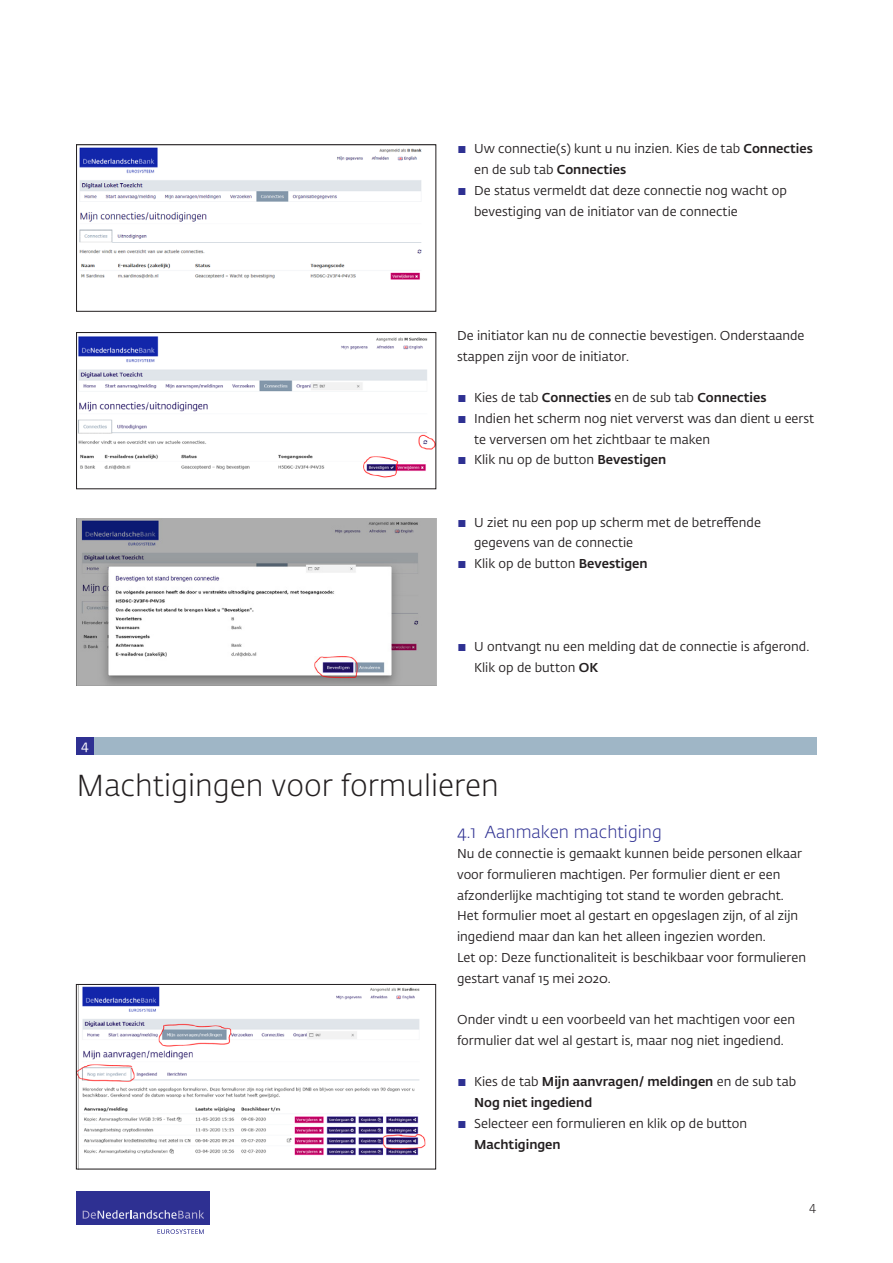
<style>
.page{position:relative;width:893px;height:1263px;background:#fff}
.page>*{position:absolute;margin:0;border:0;box-sizing:border-box;transform-origin:0 0}
.t1{font:300 30px "DNB Fedra";color:#231f20}
.t2{font:300 17.25px "DNB Fedra";color:#2e3092}
.t3{font:13.5px "DNB Fedra";color:#fff}
.t4{font:12.75px/20.7px "DNB Fedra";color:#231f20}
.t5{font:500 12.75px/20.7px "DNB Fedra";color:#231f20}
.t6{font:300 12.75px "DNB Fedra";color:#231f20}
.s1{color:#2e3092}
.s2{font-weight:500}
.s3{font-weight:400;color:#2e3092}
.s4{font-weight:400}
</style>
<div class="page">
<div style="left:77px;top:1191px;width:133px;height:34px;background:#2e3092"></div>
<svg style="left:157px;top:1229px;width:47px;height:5px"></svg>
<svg style="left:83px;top:1210px;width:121px;height:9px"></svg>
<img style="left:79px;top:147px;width:343px;height:133px">
<img style="left:78px;top:336px;width:356px;height:142px">
<div style="left:76px;top:332px;width:360px;height:157px;border:1px solid #231f20"></div>
<img style="left:76px;top:518px;width:360px;height:167px">
<div style="left:77px;top:738px;width:739px;height:17px;background:#9fb6c6"></div>
<div style="left:77px;top:738px;width:17px;height:17px;background:#2e3092"></div>
<img style="left:78px;top:986px;width:348px;height:181px">
<div style="left:76px;top:984px;width:360px;height:185px;border:1px solid #231f20"></div>
<p class="t4" style="left:474px;top:139px;width:340px;text-indent:-17px"><span class="s1">▪</span> Uw connectie(s) kunt u nu inzien. Kies de tab <span class="s2">Connecties </span>en de sub tab <span class="s2">Connecties</span></p>
<p class="t4" style="left:474px;top:180px;width:314px;text-indent:-17px"><span class="s1">▪</span> De status vermeldt dat deze connectie nog wacht op bevestiging van de initiator van de connectie</p>
<p class="t4" style="left:457px;top:325px;width:349px">De initiator kan nu de connectie bevestigen. Onderstaande stappen zijn voor de initiator.</p>
<p class="t5" style="left:457px;top:387px;width:311px"><span class="s3">▪</span> <span class="s4">Kies de tab</span> Connecties <span class="s4">en de sub tab</span> Connecties</p>
<p class="t4" style="left:474px;top:408px;width:342px;text-indent:-17px"><span class="s1">▪</span> Indien het scherm nog niet ververst was dan dient u eerst te verversen om het zichtbaar te maken</p>
<p class="t4" style="left:457px;top:450px;width:211px"><span class="s1">▪</span> Klik nu op de button <span class="s2">Bevestigen</span></p>
<p class="t4" style="left:474px;top:512px;width:288px;text-indent:-17px"><span class="s1">▪</span> U ziet nu een pop up scherm met de betreffende gegevens van de connectie</p>
<p class="t4" style="left:457px;top:553px;width:192px"><span class="s1">▪</span> Klik op de button <span class="s2">Bevestigen</span></p>
<p class="t4" style="left:474px;top:636px;width:337px;text-indent:-17px"><span class="s1">▪</span> U ontvangt nu een melding dat de connectie is afgerond.<br>Klik op de button <span class="s2">OK</span></p>
<p class="t3" style="left:81px;top:737px;width:9px">4</p>
<h1 class="t1" style="left:77px;top:767px;width:424px">Machtigingen voor formulieren</h1>
<h2 class="t2" style="left:457px;top:821px;width:206px">4.1 Aanmaken machtiging</h2>
<p class="t4" style="left:457px;top:844px;width:351px">Nu de connectie is gemaakt kunnen beide personen elkaar voor formulieren machtigen. Per formulier dient er een afzonderlijke machtiging tot stand te worden gebracht.<br>Het formulier moet al gestart en opgeslagen zijn, of al zijn ingediend maar dan kan het alleen ingezien worden.<br>Let op: Deze functionaliteit is beschikbaar voor formulieren gestart vanaf 15 mei 2020.</p>
<p class="t4" style="left:457px;top:1009px;width:340px">Onder vindt u een voorbeeld van het machtigen voor een formulier dat wel al gestart is, maar nog niet ingediend.</p>
<p class="t5" style="left:474px;top:1071px;width:324px;text-indent:-17px"><span class="s3">▪</span> <span class="s4">Kies de tab</span> Mijn aanvragen/ meldingen <span class="s4">en de sub tab<br></span>Nog niet ingediend</p>
<p class="t4" style="left:474px;top:1113px;width:275px;text-indent:-17px"><span class="s1">▪</span> Selecteer een formulieren en klik op de button<br><span class="s2">Machtigingen</span></p>
<p class="t6" style="left:809px;top:1198px;width:9px">4</p>
</div>
